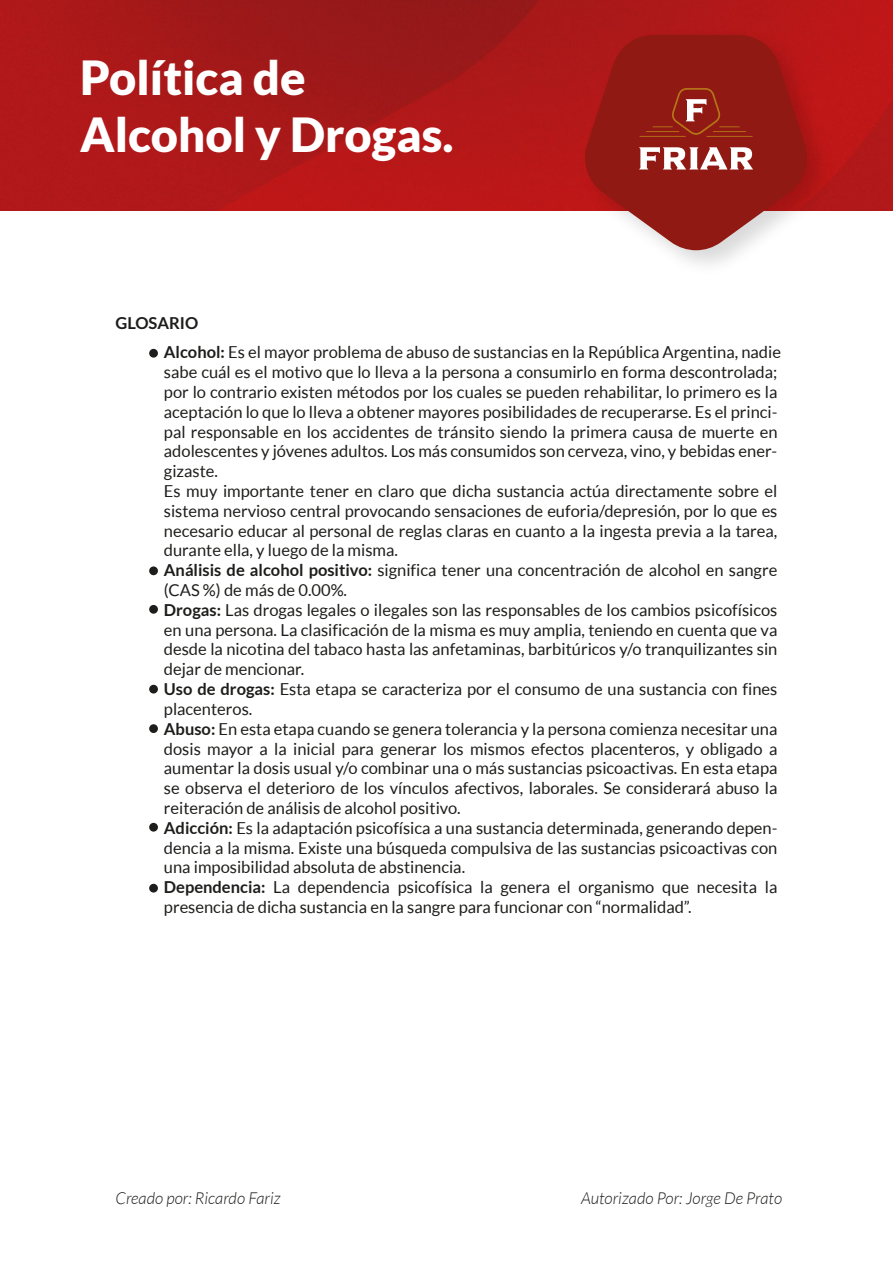
<style>
.page{position:relative;width:893px;height:1263px;background:#fff}
.page>*{position:absolute;margin:0;border:0;box-sizing:border-box;transform-origin:0 0}
.t1{font:900 46.95px/56.4px "Lato";color:#fff}
.t2{font:16.5px/19.8px "Lato";color:#1d1d1b}
.t3{font:italic 300 16.5px "Lato";color:#1d1d1b}
.t4{font:700 16.5px "Lato";color:#1d1d1b}
.s1{font-weight:700}
</style>
<div class="page">
<img style="left:0;top:0;width:893px;height:211px">
<img style="left:573px;top:23px;width:267px;height:242px">
<svg style="left:584px;top:35px;width:224px;height:215px;background:#a33733"></svg>
<svg style="left:639px;top:147px;width:114px;height:23px"></svg>
<svg style="left:639px;top:88px;width:114px;height:49px;background:#972a1d"></svg>
<div style="left:149px;top:349px;width:9px;height:9px;background:#1d1d1b;border-radius:50%"></div>
<div style="left:149px;top:566px;width:9px;height:9px;background:#1d1d1b;border-radius:50%"></div>
<div style="left:149px;top:605px;width:9px;height:9px;background:#1d1d1b;border-radius:50%"></div>
<div style="left:149px;top:685px;width:9px;height:8px;background:#1d1d1b;border-radius:50%"></div>
<div style="left:149px;top:724px;width:9px;height:9px;background:#1d1d1b;border-radius:50%"></div>
<div style="left:149px;top:823px;width:9px;height:9px;background:#1d1d1b;border-radius:50%"></div>
<div style="left:149px;top:884px;width:9px;height:8px;background:#1d1d1b;border-radius:50%"></div>
<h1 class="t1" style="left:80px;top:49px;width:375px">Política de<br>Alcohol y Drogas.</h1>
<p class="t4" style="left:116px;top:314px;width:84px">GLOSARIO</p>
<p class="t2" style="left:164px;top:342px;width:619px"><span class="s1">Alcohol:</span> Es el mayor problema de abuso de sustancias en la República Argentina, nadie sabe cuál es el motivo que lo lleva a la persona a consumirlo en forma descontrolada; por lo contrario existen métodos por los cuales se pueden rehabilitar, lo primero es la aceptación lo que lo lleva a obtener mayores posibilidades de recuperarse. Es el princi&shy;pal responsable en los accidentes de tránsito siendo la primera causa de muerte en adolescentes y jóvenes adultos. Los más consumidos son cerveza, vino, y bebidas ener&shy;gizaste.<br>Es muy importante tener en claro que dicha sustancia actúa directamente sobre el sistema nervioso central provocando sensaciones de euforia/depresión, por lo que es necesario educar al personal de reglas claras en cuanto a la ingesta previa a la tarea, durante ella, y luego de la misma.<br><span class="s1">Análisis de alcohol positivo:</span> significa tener una concentración de alcohol en sangre (CAS %) de más de 0.00%.<br><span class="s1">Drogas:</span> Las drogas legales o ilegales son las responsables de los cambios psicofísicos en una persona. La clasificación de la misma es muy amplia, teniendo en cuenta que va desde la nicotina del tabaco hasta las anfetaminas, barbitúricos y/o tranquilizantes sin dejar de mencionar.<br><span class="s1">Uso de drogas:</span> Esta etapa se caracteriza por el consumo de una sustancia con fines placenteros.<br><span class="s1">Abuso:</span> En esta etapa cuando se genera tolerancia y la persona comienza necesitar una dosis mayor a la inicial para generar los mismos efectos placenteros, y obligado a aumentar la dosis usual y/o combinar una o más sustancias psicoactivas. En esta etapa se observa el deterioro de los vínculos afectivos, laborales. Se considerará abuso la reiteración de análisis de alcohol positivo.<br><span class="s1">Adicción:</span> Es la adaptación psicofísica a una sustancia determinada, generando depen&shy;dencia a la misma. Existe una búsqueda compulsiva de las sustancias psicoactivas con una imposibilidad absoluta de abstinencia.<br><span class="s1">Dependencia:</span> La dependencia psicofísica la genera el organismo que necesita la presencia de dicha sustancia en la sangre para funcionar con “normalidad”.</p>
<p class="t3" style="left:116px;top:1189px;width:167px">Creado por: Ricardo Fariz</p>
<p class="t3" style="left:581px;top:1189px;width:203px">Autorizado Por: Jorge De Prato</p>
</div>
